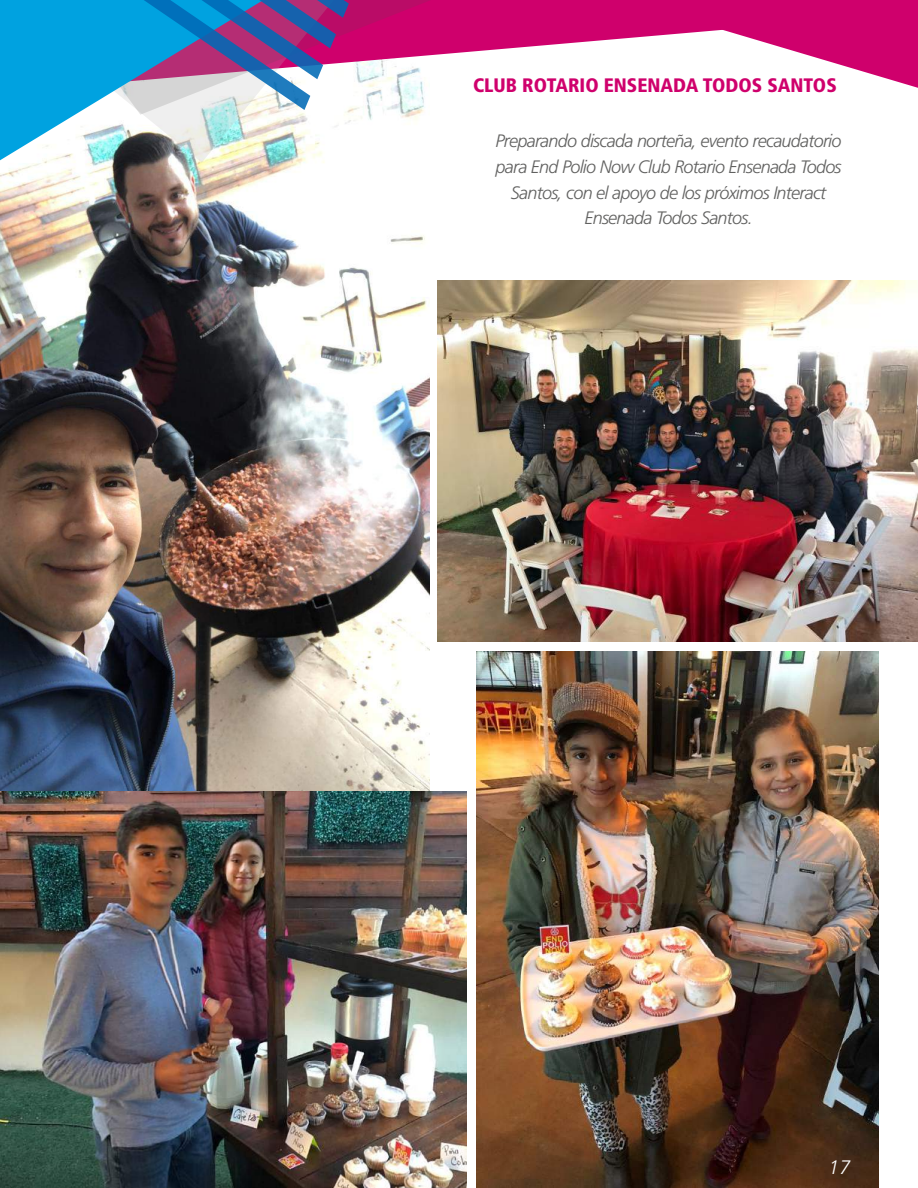
<style>
.page{position:relative;width:918px;height:1188px;background:#fff}
.page>*{position:absolute;margin:0;border:0;box-sizing:border-box;transform-origin:0 0}
.t1{font:900 condensed 19.5px "Frutiger LT Std";color:#cf006c}
.t2{font:italic 300 19.5px "Frutiger LT Std";color:#fff}
.t3{font:italic 300 18px/25.8px "Frutiger LT Std";letter-spacing:-.04em;color:#616160;text-align:center}
</style>
<div class="page">
<img style="left:0;top:115px;width:429px;height:676px">
<img style="left:437px;top:281px;width:481px;height:360px">
<img style="left:476px;top:651px;width:403px;height:537px">
<img style="left:0;top:791px;width:466px;height:397px">
<svg style="left:0;top:115px;width:416px;height:48px"></svg>
<svg style="left:833px;top:0;width:85px;height:88px;background:#d52581"></svg>
<svg style="left:349px;top:0;width:484px;height:115px"></svg>
<svg style="left:0;top:0;width:349px;height:160px"></svg>
<p class="t1" style="left:473px;top:74px;width:365px">CLUB ROTARIO ENSENADA TODOS SANTOS</p>
<p class="t3" style="left:496px;top:128px;width:348px">Preparando discada norteña, evento recaudatorio para End Polio Now Club Rotario Ensenada Todos Santos, con el apoyo de los próximos Interact Ensenada Todos Santos.</p>
<p class="t2" style="left:829px;top:1156px;width:23px">17</p>
</div>
